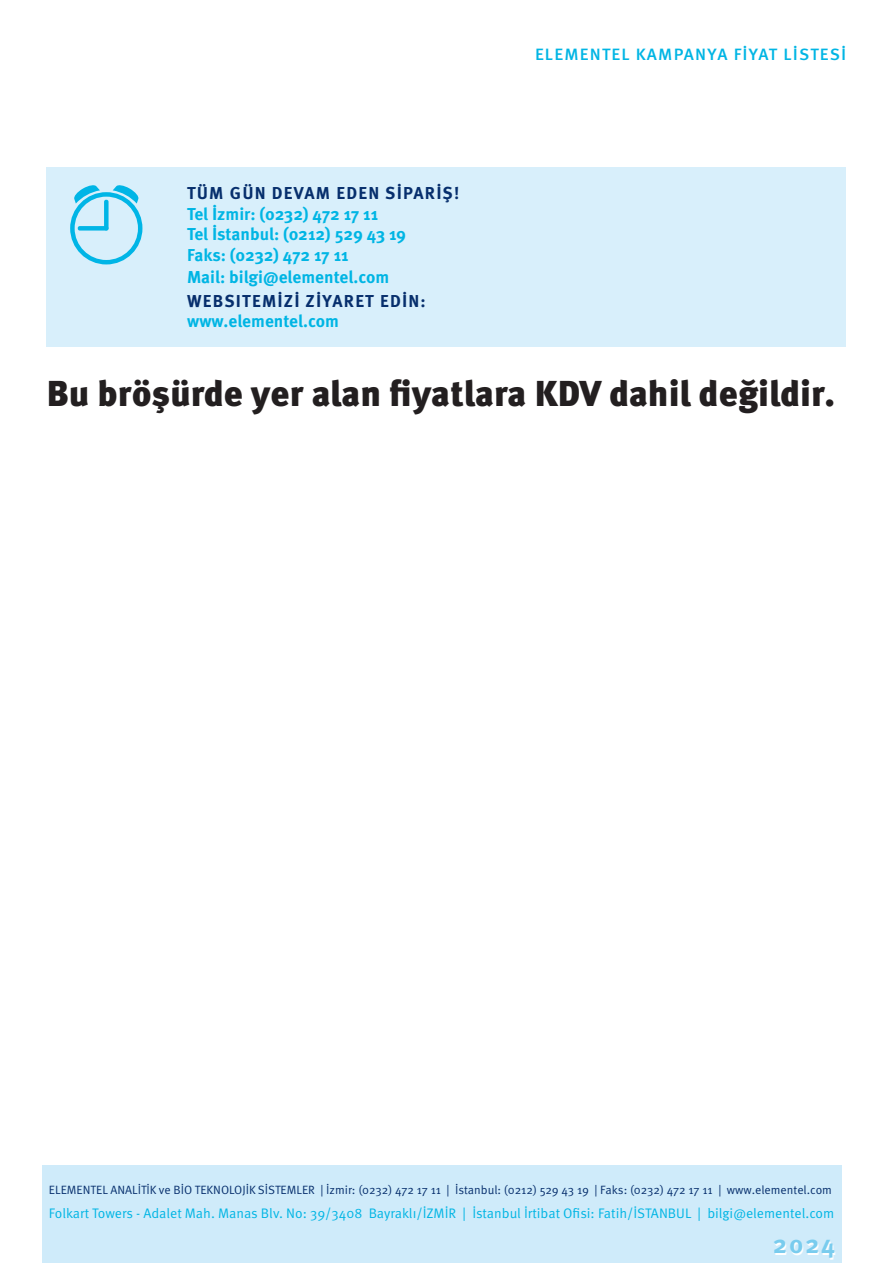
<style>
.page{position:relative;width:893px;height:1263px;background:#fff}
.page>*{position:absolute;margin:0;border:0;box-sizing:border-box;transform-origin:0 0}
.t1{font:900 36px "Meta Pro";color:#231f20}
.t2{font:700 25.5px "Meta Pro";color:#79ccee}
.t3{font:700 17.25px/20.7px "Meta Pro";letter-spacing:.07em;color:#072f6d}
.t4{font:700 17.25px "Meta Pro";letter-spacing:-.005em;color:#00b5e4}
.t5{font:500 16.35px "Meta Pro";letter-spacing:.07em;color:#00b5e4;scale:1.05 1}
.t6{font:13.8px "Meta Pro";color:#00b5e4}
.t7{font:12px "Meta Pro";color:#072f6d}
.s1{color:#00b5e4}
</style>
<div class="page">
<div style="left:43px;top:1166px;width:799px;height:97px;background:#cfebfa"></div>
<div style="left:47px;top:167px;width:799px;height:180px;background:#d8effb"></div>
<svg style="left:70px;top:185px;width:72px;height:79px"></svg>
<p class="t3" style="left:187px;top:183px;width:274px">TÜM GÜN DEVAM EDEN SİPARİŞ!<br><span class="s1">Tel İzmir: (0232) 472 17 11</span></p>
<p class="t4" style="left:187px;top:223px;width:221px">Tel İstanbul: (0212) 529 43 19</p>
<p class="t4" style="left:187px;top:244px;width:163px">Faks: (0232) 472 17 11</p>
<p class="t4" style="left:187px;top:266px;width:204px">Mail: bilgi@elementel.com</p>
<p class="t3" style="left:187px;top:291px;width:240px">WEBSITEMİZİ ZİYARET EDİN: <span class="s1">www.elementel.com</span></p>
<p class="t5" style="left:535px;top:44px;width:298px">ELEMENTEL KAMPANYA FİYAT LİSTESİ</p>
<p class="t1" style="left:47px;top:371px;width:790px">Bu bröşürde yer alan fiyatlara KDV dahil değildir.</p>
<p class="t7" style="left:49px;top:1182px;width:785px">ELEMENTEL ANALİTİK ve BİO TEKNOLOJİK SİSTEMLER | İzmir: (0232) 472 17 11 | İstanbul: (0212) 529 43 19 | Faks: (0232) 472 17 11 | www.elementel.com</p>
<p class="t6" style="left:49px;top:1204px;width:787px">Folkart Towers - Adalet Mah. Manas Blv. No: 39/3408 Bayraklı/İZMİR | İstanbul İrtibat Ofisi: Fatih/İSTANBUL | bilgi@elementel.com</p>
<p class="t2" style="left:773px;top:1228px;width:64px">2024</p>
</div>
